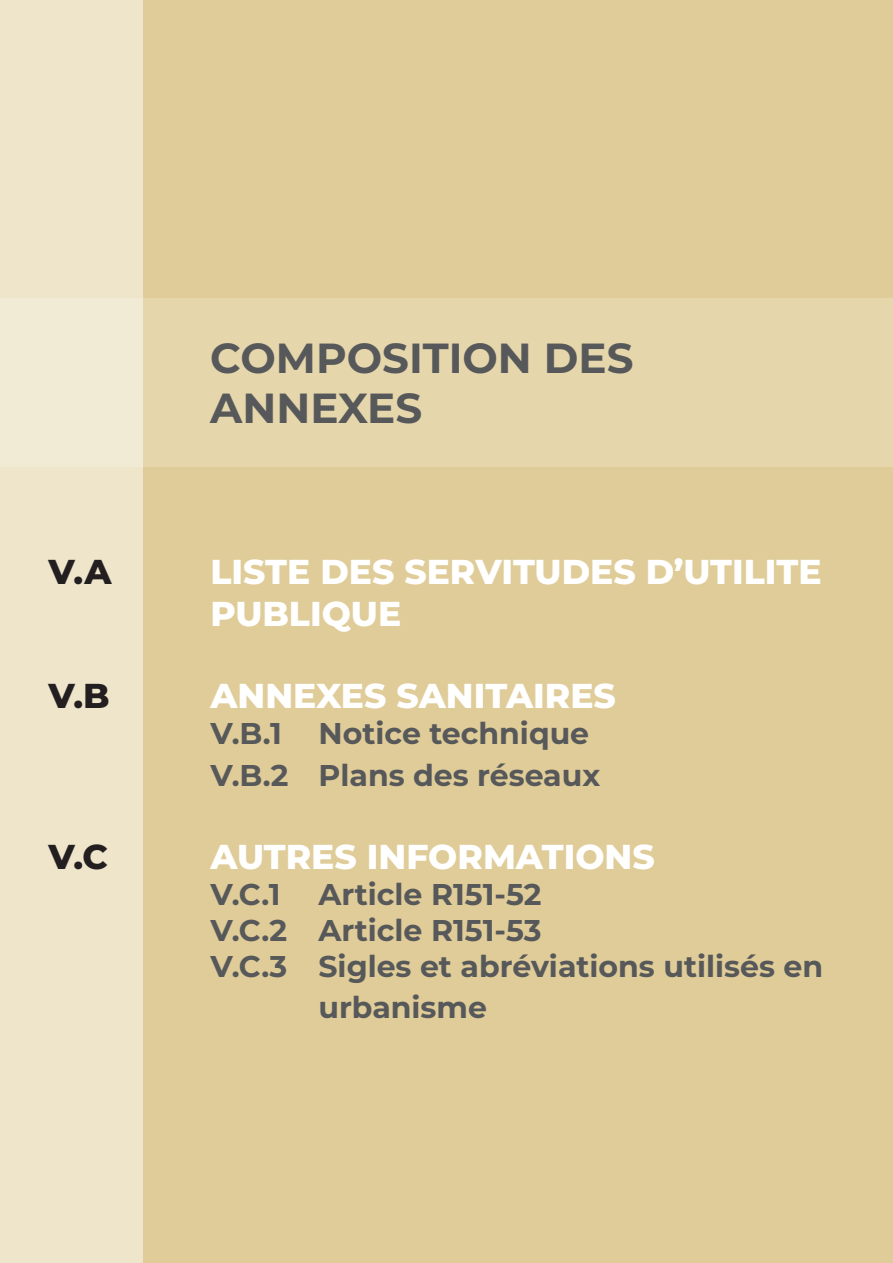
<style>
.page{position:relative;width:893px;height:1263px;background:#dfcc98}
.page>*{position:absolute;margin:0;border:0;box-sizing:border-box;transform-origin:0 0}
.t1{font:700 42px "Montserrat";color:#57585a}
.t2{font:800 34.5px/41.4px "Montserrat";color:#fff}
.t3{font:800 34.5px "Montserrat";color:#231f20}
.t4{font:700 30px/41.4px "Montserrat";color:#57585a}
</style>
<div class="page">
<div style="left:0;top:0;width:142px;height:1263px;background:#eee5cb"></div>
<div style="left:142px;top:298px;width:751px;height:168px;background:#e5d6ac"></div>
<p class="t1" style="left:210px;top:330px;width:425px">COMPOSITION DES</p>
<p class="t1" style="left:210px;top:380px;width:213px">ANNEXES</p>
<p class="t3" style="left:48px;top:549px;width:65px">V.A</p>
<p class="t2" style="left:210px;top:550px;width:613px">LISTE DES SERVITUDES D’UTILITE<br>PUBLIQUE</p>
<p class="t3" style="left:48px;top:673px;width:63px">V.B</p>
<p class="t2" style="left:210px;top:674px;width:407px">ANNEXES SANITAIRES</p>
<p class="t4" style="left:210px;top:712px;width:380px">V.B.1 Notice technique</p>
<p class="t4" style="left:210px;top:753px;width:391px">V.B.2 Plans des réseaux</p>
<p class="t3" style="left:48px;top:833px;width:61px">V.C</p>
<p class="t2" style="left:210px;top:835px;width:446px">AUTRES INFORMATIONS</p>
<p class="t4" style="left:210px;top:872px;width:71px">V.C.1</p>
<p class="t4" style="left:318px;top:872px;width:224px">Article R151-52</p>
<p class="t4" style="left:210px;top:908px;width:332px">V.C.2 Article R151-53</p>
<p class="t4" style="left:318px;top:944px;width:506px;text-indent:-108px">V.C.3 Sigles et abréviations utilisés en urbanisme</p>
</div>
